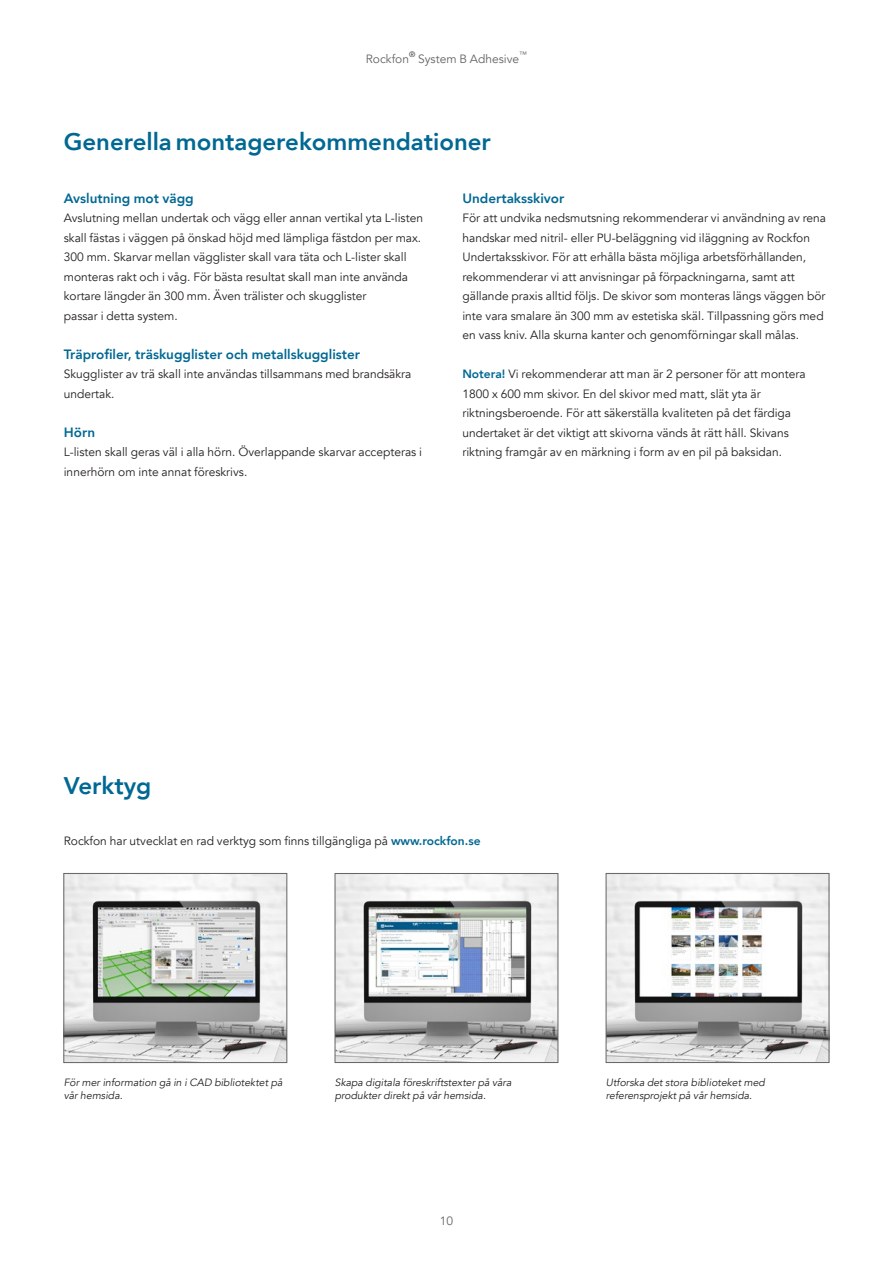
<style>
.page{position:relative;width:893px;height:1263px;background:#fff}
.page>*{position:absolute;margin:0;border:0;box-sizing:border-box;transform-origin:0 0}
.t1{font:800 24px "Avenir";color:#006893}
.t2{font:800 13.5px "Avenir";color:#006893}
.t3{font:12px/19.5px "Avenir";color:#231f20}
.t4{font:12px "Avenir";color:#636466}
.t5{font:italic 10.5px/12.6px "Avenir";color:#231f20}
.t6{font:7.8px "Avenir";color:#231f20}
.t7{font:7.8px "Avenir";color:#636466}
.s1{font-weight:800;color:#006893}
</style>
<div class="page">
<img style="left:66px;top:875px;width:219px;height:186px">
<div style="left:64px;top:873px;width:223px;height:190px;border:1px solid #636466"></div>
<img style="left:608px;top:875px;width:219px;height:186px">
<div style="left:606px;top:873px;width:223px;height:190px;border:1px solid #636466"></div>
<img style="left:337px;top:875px;width:219px;height:186px">
<div style="left:335px;top:873px;width:223px;height:190px;border:1px solid #636466"></div>
<p class="t4" style="left:366px;top:52px;width:45px">Rockfon</p>
<p class="t6" style="left:409px;top:50px;width:8px">®</p>
<p class="t4" style="left:418px;top:52px;width:103px">System B Adhesive</p>
<p class="t7" style="left:519px;top:50px;width:9px">™</p>
<h1 class="t1" style="left:64px;top:123px;width:429px">Generella montagerekommendationer</h1>
<p class="t2" style="left:64px;top:188px;width:131px">Avslutning mot vägg</p>
<p class="t3" style="left:64px;top:209px;width:361px">Avslutning mellan undertak och vägg eller annan vertikal yta L-listen skall fästas i väggen på önskad höjd med lämpliga fästdon per max.<br>300 mm. Skarvar mellan vägglister skall vara täta och L-lister skall monteras rakt och i våg. För bästa resultat skall man inte använda kortare längder än 300 mm. Även trälister och skugglister<br>passar i detta system.</p>
<p class="t2" style="left:64px;top:344px;width:298px">Träprofiler, träskugglister och metallskugglister</p>
<p class="t3" style="left:64px;top:365px;width:349px">Skugglister av trä skall inte användas tillsammans med brandsäkra undertak.</p>
<p class="t2" style="left:64px;top:422px;width:33px">Hörn</p>
<p class="t3" style="left:64px;top:443px;width:360px">L-listen skall geras väl i alla hörn. Överlappande skarvar accepteras i innerhörn om inte annat föreskrivs.</p>
<p class="t2" style="left:462px;top:188px;width:103px">Undertaksskivor</p>
<p class="t3" style="left:462px;top:209px;width:365px">För att undvika nedsmutsning rekommenderar vi användning av rena handskar med nitril- eller PU-beläggning vid iläggning av Rockfon Undertaksskivor. För att erhålla bästa möjliga arbetsförhållanden, rekommenderar vi att anvisningar på förpackningarna, samt att gällande praxis alltid följs. De skivor som monteras längs väggen bör inte vara smalare än 300 mm av estetiska skäl. Tillpassning görs med en vass kniv. Alla skurna kanter och genomförningar skall målas.</p>
<p class="t3" style="left:462px;top:365px;width:345px"><span class="s1">Notera!</span> Vi rekommenderar att man är 2 personer för att montera 1800 x 600 mm skivor. En del skivor med matt, slät yta är riktningsberoende. För att säkerställa kvaliteten på det färdiga undertaket är det viktigt att skivorna vänds åt rätt håll. Skivans riktning framgår av en märkning i form av en pil på baksidan.</p>
<h1 class="t1" style="left:64px;top:766px;width:89px">Verktyg</h1>
<p class="t3" style="left:64px;top:831px;width:418px">Rockfon har utvecklat en rad verktyg som finns tillgängliga på <span class="s1">www.rockfon.se</span></p>
<p class="t5" style="left:64px;top:1076px;width:220px">För mer information gå in i CAD bibliotektet på vår hemsida.</p>
<p class="t5" style="left:606px;top:1076px;width:161px">Utforska det stora biblioteket med referensprojekt på vår hemsida.</p>
<p class="t5" style="left:335px;top:1076px;width:178px">Skapa digitala föreskriftstexter på våra produkter direkt på vår hemsida.</p>
<p class="t4" style="left:440px;top:1213px;width:15px">10</p>
</div>
